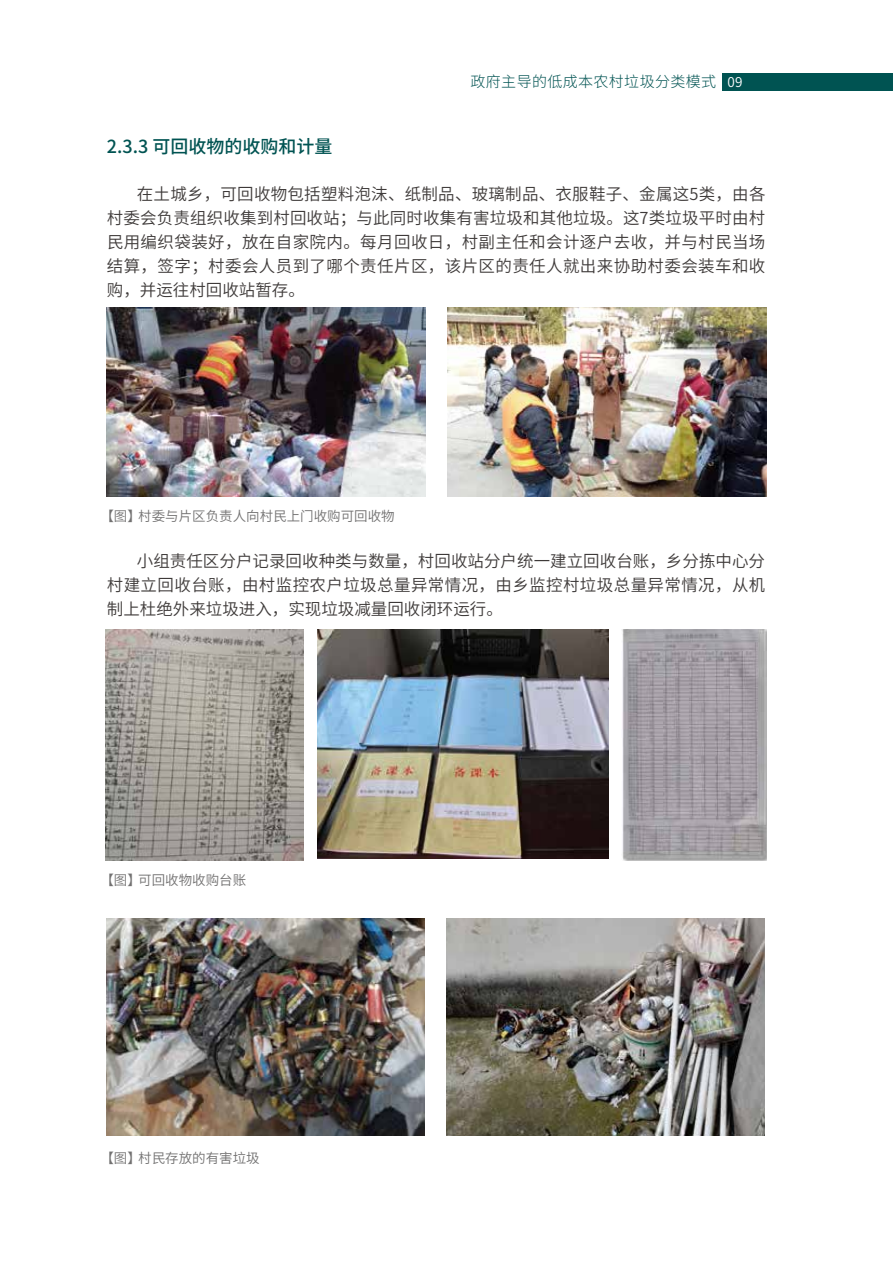
<style>
.page{position:relative;width:893px;height:1263px;background:#fff}
.page>*{position:absolute;margin:0;border:0;box-sizing:border-box;transform-origin:0 0}
.t1{font:500 18px "Source Han Sans CN";color:#005352}
.t2{font:16.5px/24px "Source Han Sans CN";letter-spacing:.025em;color:#3e3a39;text-align:justify}
.t3{font:300 15px "Source Han Sans CN";letter-spacing:.025em;color:#005352}
.t4{font:13.5px "Source Han Sans CN";color:#727171}
.s1{font-weight:400;font-size:13.5px;color:#fff}
</style>
<div class="page">
<div style="left:723px;top:73px;width:170px;height:17px;background:#005352"></div>
<img style="left:106px;top:308px;width:319px;height:188px">
<img style="left:448px;top:308px;width:318px;height:188px">
<img style="left:106px;top:630px;width:197px;height:230px">
<img style="left:317px;top:630px;width:292px;height:229px">
<img style="left:622px;top:630px;width:145px;height:230px">
<img style="left:106px;top:919px;width:318px;height:216px">
<img style="left:447px;top:919px;width:318px;height:216px">
<p class="t3" style="left:471px;top:73px;width:274px">政府主导的低成本农村垃圾分类模式 <span class="s1">09</span></p>
<p class="t1" style="left:107px;top:137px;width:227px">2.3.3 可回收物的收购和计量</p>
<p class="t2" style="left:107px;top:182px;width:660px;text-indent:30px">在土城乡，可回收物包括塑料泡沫、纸制品、玻璃制品、衣服鞋子、金属这5类，由各村委会负责组织收集到村回收站；与此同时收集有害垃圾和其他垃圾。这7类垃圾平时由村民用编织袋装好，放在自家院内。每月回收日，村副主任和会计逐户去收，并与村民当场结算，签字；村委会人员到了哪个责任片区，该片区的责任人就出来协助村委会装车和收购，并运往村回收站暂存。</p>
<p class="t4" style="left:100px;top:508px;width:296px">【图】村委与片区负责人向村民上门收购可回收物</p>
<p class="t2" style="left:107px;top:550px;width:660px;text-indent:30px">小组责任区分户记录回收种类与数量，村回收站分户统一建立回收台账，乡分拣中心分村建立回收台账，由村监控农户垃圾总量异常情况，由乡监控村垃圾总量异常情况，从机制上杜绝外来垃圾进入，实现垃圾减量回收闭环运行。</p>
<p class="t4" style="left:100px;top:873px;width:147px">【图】可回收物收购台账</p>
<p class="t4" style="left:100px;top:1150px;width:161px">【图】村民存放的有害垃圾</p>
</div>
